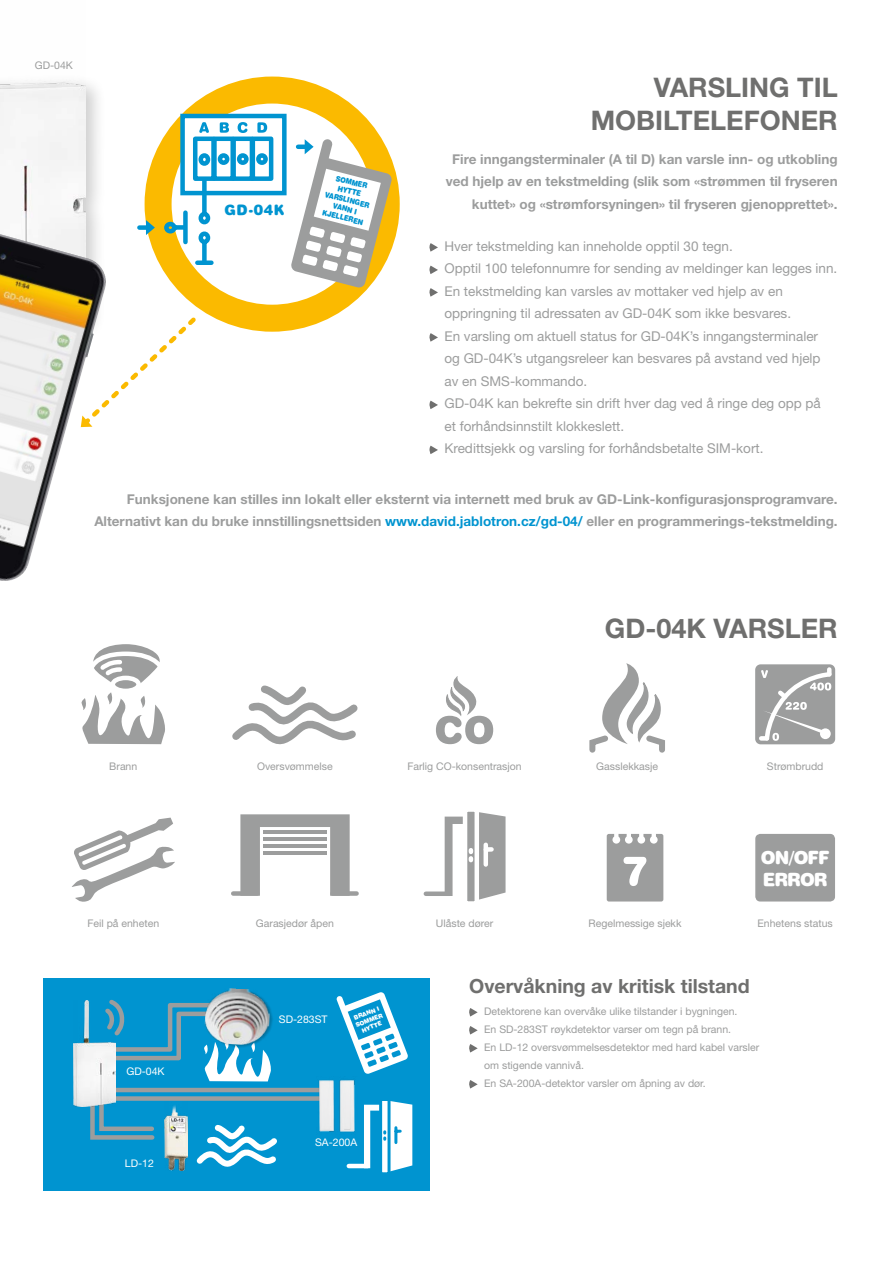
<style>
.page{position:relative;width:893px;height:1263px;background:#fff}
.page>*{position:absolute;margin:0;border:0;box-sizing:border-box;transform-origin:0 0}
.t1{font:700 27px/32.4px "Helvetica Neue CE";color:#6f6f6e;text-align:right}
.t2{font:700 19.5px "Helvetica Neue CE";color:#6f6f6e}
.t3{font:18px/21.6px "Swiss 721 Blk Rnd AT";letter-spacing:-.05em;color:#fff}
.t4{font:14.25px "Swiss 721 Blk Rnd AT";color:#0094d0}
.t5{font:13.5px/22.5px "Helvetica Neue CE";color:#9c9d9d}
.t6{font:700 13.5px/22.5px "Helvetica Neue CE";color:#9c9d9d;text-align:right}
.t7{font:10.5px/18px "Helvetica Neue CE";color:#9c9d9d}
.t8{font:10.5px "Helvetica Neue CE";color:#fff}
.t9{font:7.5px/9px "Swiss 721 Blk Rnd AT";color:#0094d0;text-align:center;scale:.9 1}
.t10{font:6px/7.2px "Swiss 721 Blk Rnd AT";color:#fff;text-align:center}
.s1{color:#0094d0}
</style>
<div class="page">
<svg style="left:469px;top:1008px;width:9px;height:8px"></svg>
<svg style="left:469px;top:1026px;width:9px;height:8px"></svg>
<svg style="left:469px;top:1044px;width:9px;height:8px"></svg>
<svg style="left:469px;top:1080px;width:9px;height:8px"></svg>
<div style="left:0;top:0;width:107px;height:358px;background:#000;opacity:.2"></div>
<img style="left:0;top:0;width:86px;height:234px">
<svg style="left:109px;top:317px;width:87px;height:86px"></svg>
<img style="left:0;top:234px;width:109px;height:347px">
<div style="left:426px;top:891px;width:24px;height:5px;background:#9c9d9d"></div>
<svg style="left:445px;top:811px;width:61px;height:90px"></svg>
<svg style="left:81px;top:644px;width:84px;height:100px"></svg>
<div style="left:753px;top:662px;width:84px;height:85px;background:#9c9d9d;border-radius:8px"></div>
<div style="left:751px;top:660px;width:89px;height:89px;border:4px solid #fff;border-radius:8px"></div>
<svg style="left:757px;top:665px;width:77px;height:78px"></svg>
<svg style="left:429px;top:243px;width:9px;height:9px"></svg>
<svg style="left:429px;top:266px;width:9px;height:8px"></svg>
<svg style="left:429px;top:288px;width:9px;height:9px"></svg>
<svg style="left:429px;top:333px;width:9px;height:9px"></svg>
<svg style="left:429px;top:401px;width:9px;height:8px"></svg>
<svg style="left:429px;top:446px;width:9px;height:8px"></svg>
<svg style="left:240px;top:814px;width:110px;height:82px"></svg>
<div style="left:233px;top:891px;width:24px;height:5px;background:#9c9d9d"></div>
<div style="left:333px;top:891px;width:24px;height:5px;background:#9c9d9d"></div>
<hr style="left:263px;top:830px;width:64px;height:4px;background:#9c9d9d">
<hr style="left:263px;top:837px;width:64px;height:4px;background:#9c9d9d">
<hr style="left:263px;top:844px;width:64px;height:4px;background:#9c9d9d">
<hr style="left:263px;top:851px;width:64px;height:3px;background:#9c9d9d">
<svg style="left:607px;top:834px;width:56px;height:67px;background:#aaabab"></svg>
<svg style="left:232px;top:685px;width:126px;height:60px"></svg>
<svg style="left:72px;top:817px;width:103px;height:85px"></svg>
<svg style="left:589px;top:663px;width:76px;height:90px"></svg>
<svg style="left:436px;top:676px;width:57px;height:68px"></svg>
<div style="left:756px;top:835px;width:78px;height:66px;background:#9c9d9d;border-radius:4px"></div>
<div style="left:755px;top:834px;width:80px;height:67px;border:2px solid #9c9d9d;border-radius:4px"></div>
<svg style="left:158px;top:90px;width:228px;height:228px"></svg>
<div style="left:145px;top:77px;width:255px;height:255px;border:27px solid #fbba00;border-radius:50%"></div>
<div style="left:139px;top:225px;width:11px;height:5px;background:#0094d0"></div>
<svg style="left:146px;top:220px;width:9px;height:15px"></svg>
<div style="left:180px;top:114px;width:107px;height:81px;background:#fff;border:4px solid #0094d0"></div>
<svg style="left:196px;top:153px;width:16px;height:115px"></svg>
<div style="left:197px;top:260px;width:14px;height:5px;background:#0094d0"></div>
<svg style="left:162px;top:220px;width:28px;height:16px"></svg>
<div style="left:183px;top:213px;width:5px;height:29px;background:#0094d0"></div>
<div style="left:193px;top:137px;width:23px;height:44px;border:4px solid #0094d0"></div>
<div style="left:218px;top:153px;width:11px;height:12px;border:4px solid #0094d0;border-radius:50%"></div>
<div style="left:212px;top:137px;width:23px;height:44px;border:4px solid #0094d0"></div>
<div style="left:237px;top:153px;width:12px;height:12px;border:4px solid #0094d0;border-radius:50%"></div>
<div style="left:231px;top:137px;width:23px;height:44px;border:4px solid #0094d0"></div>
<div style="left:256px;top:153px;width:12px;height:12px;border:4px solid #0094d0;border-radius:50%"></div>
<div style="left:251px;top:137px;width:22px;height:44px;border:4px solid #0094d0"></div>
<svg style="left:199px;top:122px;width:10px;height:11px"></svg>
<svg style="left:220px;top:122px;width:9px;height:11px"></svg>
<svg style="left:238px;top:122px;width:9px;height:11px"></svg>
<svg style="left:257px;top:122px;width:10px;height:11px"></svg>
<svg style="left:291px;top:139px;width:101px;height:149px"></svg>
<div style="left:43px;top:978px;width:386px;height:213px;background:#0094d0"></div>
<hr style="left:349px;top:1164px;width:19px;height:4px;background:#fff">
<svg style="left:364px;top:1101px;width:48px;height:71px"></svg>
<svg style="left:336px;top:992px;width:72px;height:82px"></svg>
<hr style="left:109px;top:1088px;width:214px;height:4px;background:#9c9d9d">
<div style="left:95px;top:1096px;width:228px;height:5px;background:#9c9d9d"></div>
<img style="left:317px;top:1079px;width:38px;height:53px">
<img style="left:73px;top:1001px;width:15px;height:105px">
<svg style="left:88px;top:999px;width:193px;height:172px"></svg>
<div style="left:205px;top:989px;width:69px;height:59px;background:#000;opacity:.2"></div>
<img style="left:204px;top:988px;width:67px;height:58px">
<p class="t7" style="left:35px;top:56px;width:40px">GD-04K</p>
<p class="t9" style="left:331px;top:173px;width:52px;rotate:14deg">SOMMER<br>HYTTE<br>VARSLINGER<br>VANN I</p>
<p class="t4" style="left:224px;top:201px;width:61px">GD-04K</p>
<p class="t9" style="left:324px;top:208px;width:48px;rotate:14deg">KJELLEREN</p>
<h1 class="t1" style="left:591px;top:72px;width:248px">VARSLING TIL<br>MOBILTELEFONER</h1>
<p class="t6" style="left:446px;top:148px;width:393px">Fire inngangsterminaler (A til D) kan varsle inn- og utkobling ved hjelp av en tekstmelding (slik som «strømmen til fryseren kuttet» og «strømforsyningen» til fryseren gjenopprettet».</p>
<p class="t5" style="left:444px;top:235px;width:394px">Hver tekstmelding kan inneholde opptil 30 tegn.<br>Opptil 100 telefonnumre for sending av meldinger kan legges inn.<br>En tekstmelding kan varsles av mottaker ved hjelp av en oppringning til adressaten av GD-04K som ikke besvares.<br>En varsling om aktuell status for GD-04K’s inngangsterminaler<br>og GD-04K’s utgangsreleer kan besvares på avstand ved hjelp av en SMS-kommando.<br>GD-04K kan bekrefte sin drift hver dag ved å ringe deg opp på<br>et forhåndsinnstilt klokkeslett.<br>Kredittsjekk og varsling for forhåndsbetalte SIM-kort.</p>
<p class="t6" style="left:94px;top:488px;width:745px">Funksjonene kan stilles inn lokalt eller eksternt via internett med bruk av GD-Link-konfigurasjonsprogramvare.<br>Alternativt kan du bruke innstillingsnettsiden <span class="s1">www.david.jablotron.cz/gd-04/</span> eller en programmerings-tekstmelding.</p>
<h1 class="t1" style="left:605px;top:612px;width:234px">GD-04K VARSLER</h1>
<p class="t7" style="left:109px;top:757px;width:30px">Brann</p>
<p class="t7" style="left:87px;top:914px;width:73px">Feil på enheten</p>
<p class="t8" style="left:126px;top:1065px;width:40px">GD-04K</p>
<p class="t8" style="left:125px;top:1157px;width:30px">LD-12</p>
<p class="t7" style="left:257px;top:757px;width:77px">Oversvømmelse</p>
<p class="t7" style="left:407px;top:757px;width:116px">Farlig CO-konsentrasjon</p>
<p class="t7" style="left:596px;top:757px;width:63px">Gasslekkasje</p>
<p class="t7" style="left:767px;top:757px;width:58px">Strømbrudd</p>
<h3 class="t3" style="left:761px;top:847px;width:70px">ON/OFF<br>ERROR</h3>
<p class="t7" style="left:256px;top:914px;width:79px">Garasjedør åpen</p>
<p class="t7" style="left:436px;top:914px;width:59px">Ulåste dører</p>
<p class="t7" style="left:589px;top:914px;width:94px">Regelmessige sjekk</p>
<p class="t7" style="left:757px;top:914px;width:77px">Enhetens status</p>
<p class="t8" style="left:279px;top:1013px;width:50px">SD-283ST</p>
<p class="t10" style="left:352px;top:1015px;width:30px;rotate:-21deg">BRANN I<br>SOMMER<br>HYTTE</p>
<p class="t8" style="left:315px;top:1136px;width:44px">SA-200A</p>
<h2 class="t2" style="left:469px;top:974px;width:282px">Overvåkning av kritisk tilstand</h2>
<p class="t7" style="left:484px;top:1003px;width:277px">Detektorene kan overvåke ulike tilstander i bygningen.<br>En SD-283ST røykdetektor varser om tegn på brann.<br>En LD-12 oversvømmelsesdetektor med hard kabel varsler om stigende vannivå.<br>En SA-200A-detektor varsler om åpning av dør.</p>
</div>
